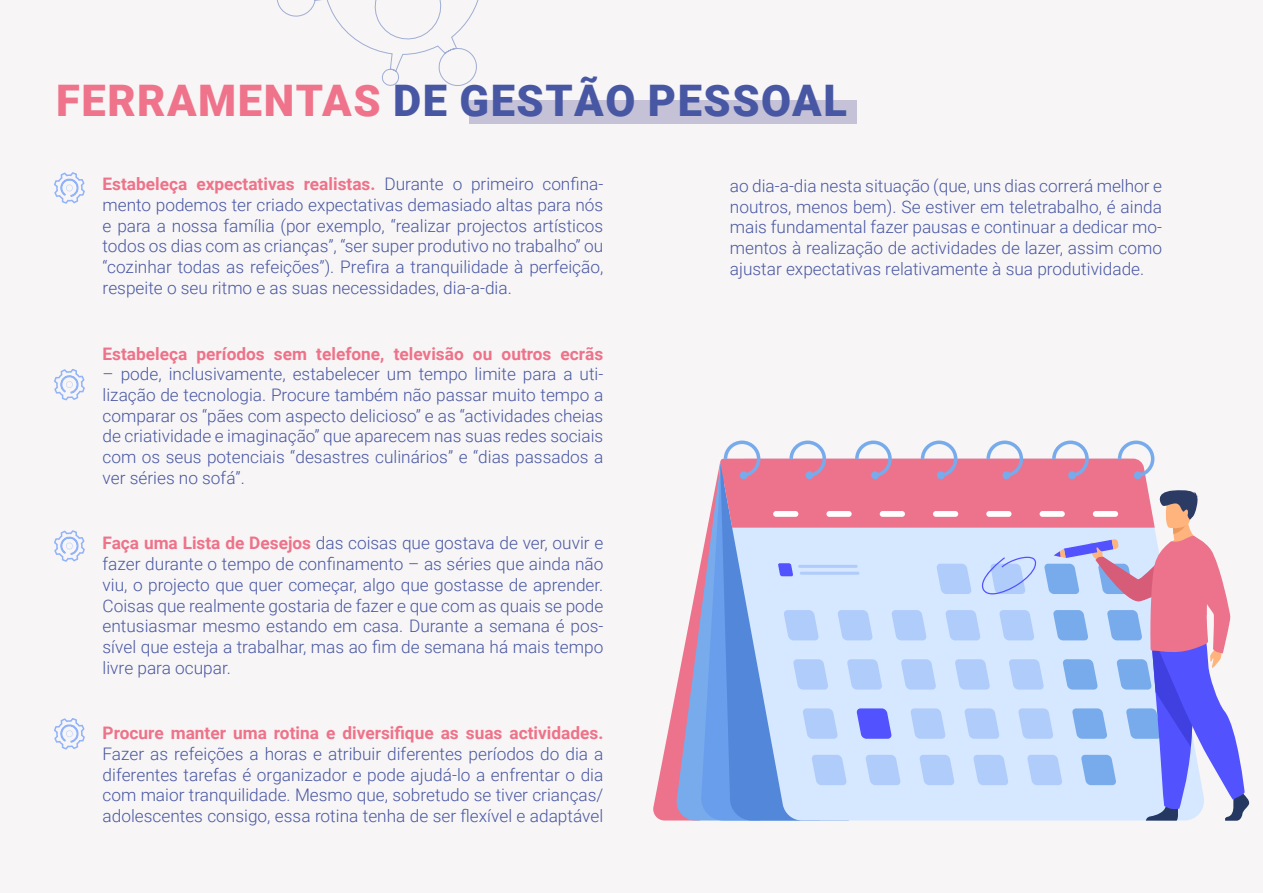
<style>
.page{position:relative;width:1263px;height:893px;background:#f7f5f5}
.page>*{position:absolute;margin:0;border:0;box-sizing:border-box;transform-origin:0 0}
.t1{font:900 43.5px "Roboto";letter-spacing:.035em;color:#4857a3}
.t2{font:300 17.25px/20.7px "Roboto";color:#4857a3;text-align:justify}
.t3{font:700 17.25px "Roboto";color:#ee7289}
.s1{color:#ee738b}
.s2{font-weight:700;color:#ee7289}
</style>
<div class="page">
<svg style="left:277px;top:0;width:202px;height:86px"></svg>
<svg style="left:54px;top:369px;width:31px;height:32px"></svg>
<svg style="left:54px;top:172px;width:31px;height:32px"></svg>
<svg style="left:54px;top:530px;width:31px;height:32px"></svg>
<svg style="left:54px;top:718px;width:31px;height:32px"></svg>
<svg style="left:653px;top:441px;width:597px;height:380px"></svg>
<div style="left:469px;top:100px;width:388px;height:23px;background:#c5c1d6"></div>
<h1 class="t1" style="left:56px;top:70px;width:792px"><span class="s1">FERRAMENTAS</span> DE GESTÃO PESSOAL</h1>
<p class="t2" style="left:103px;top:173px;width:502px"><span class="s2">Estabeleça expectativas realistas.</span> Durante o primeiro confina&shy;mento podemos ter criado expectativas demasiado altas para nós e para a nossa família (por exemplo, “realizar projectos artísticos todos os dias com as crianças”, “ser super produtivo no trabalho” ou “cozinhar todas as refeições”). Prefira a tranquilidade à perfeição, respeite o seu ritmo e as suas necessidades, dia-a-dia.</p>
<p class="t3" style="left:103px;top:341px;width:502px">Estabeleça períodos sem telefone, televisão ou outros ecrãs</p>
<p class="t2" style="left:103px;top:363px;width:502px">– pode, inclusivamente, estabelecer um tempo limite para a uti&shy;lização de tecnologia. Procure também não passar muito tempo a comparar os “pães com aspecto delicioso” e as “actividades cheias de criatividade e imaginação” que aparecem nas suas redes sociais com os seus potenciais “desastres culinários” e “dias passados a ver séries no sofá”.</p>
<p class="t2" style="left:103px;top:532px;width:502px"><span class="s2">Faça uma Lista de Desejos</span> das coisas que gostava de ver, ouvir e fazer durante o tempo de confinamento – as séries que ainda não viu, o projecto que quer começar, algo que gostasse de aprender.<br>Coisas que realmente gostaria de fazer e que com as quais se pode entusiasmar mesmo estando em casa. Durante a semana é pos&shy;sível que esteja a trabalhar, mas ao fim de semana há mais tempo livre para ocupar.</p>
<p class="t3" style="left:103px;top:721px;width:502px">Procure manter uma rotina e diversifique as suas actividades.</p>
<p class="t2" style="left:103px;top:743px;width:502px">Fazer as refeições a horas e atribuir diferentes períodos do dia a diferentes tarefas é organizador e pode ajudá-lo a enfrentar o dia com maior tranquilidade. Mesmo que, sobretudo se tiver crianças/ adolescentes consigo, essa rotina tenha de ser flexível e adaptável</p>
<p class="t2" style="left:730px;top:175px;width:434px">ao dia-a-dia nesta situação (que, uns dias correrá melhor e noutros, menos bem). Se estiver em teletrabalho, é ainda mais fundamental fazer pausas e continuar a dedicar mo&shy;mentos à realização de actividades de lazer, assim como ajustar expectativas relativamente à sua produtividade.</p>
</div>
